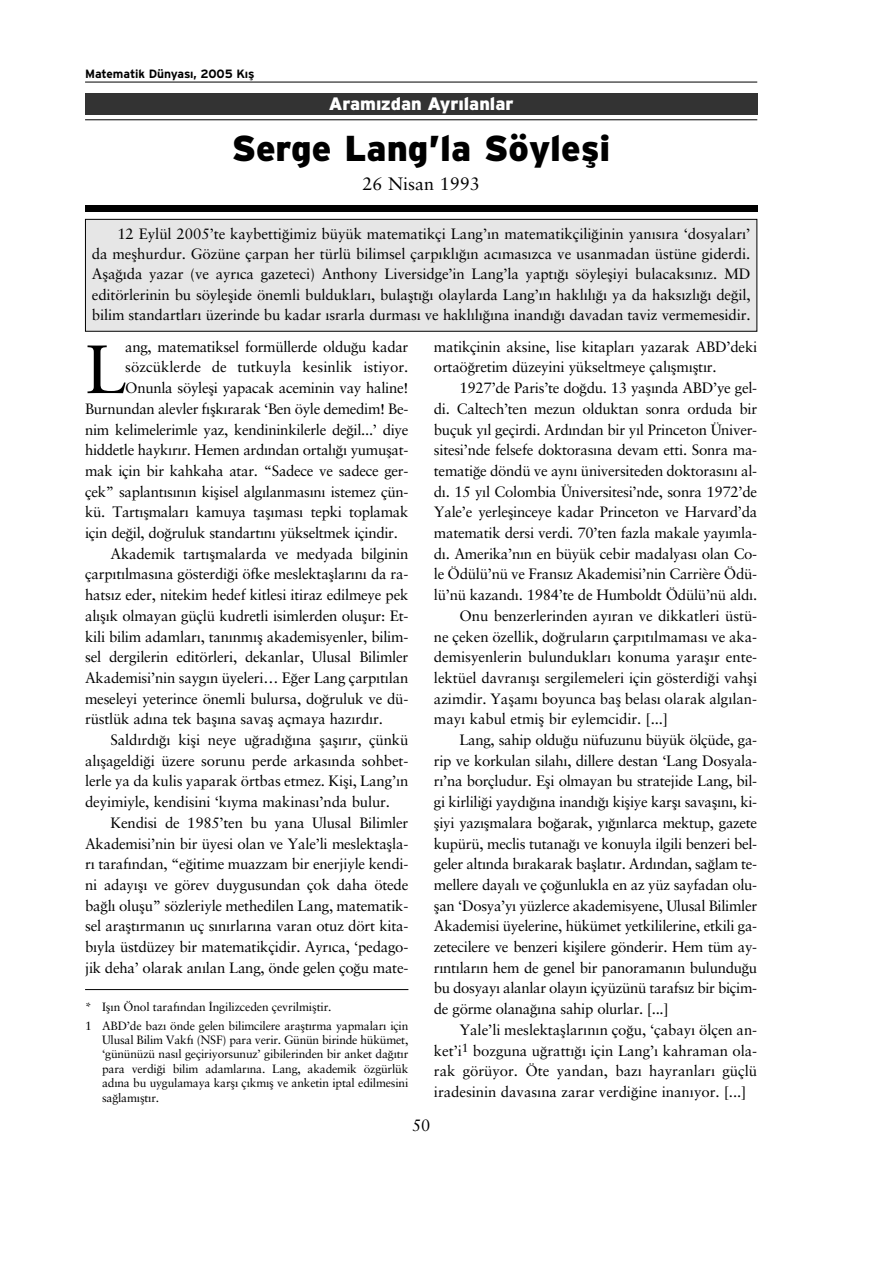
<style>
.page{position:relative;width:893px;height:1263px;background:#fff}
.page>*{position:absolute;margin:0;border:0;box-sizing:border-box;transform-origin:0 0}
.t1{font:68.4px "Sabon Roman";color:#000}
.t2{font:36px "Interstate Black TR";color:#000}
.t3{font:18px "Interstate Black TR";color:#fff}
.t4{font:18px "Sabon Roman";color:#000}
.t5{font:16.5px "Sabon Roman";color:#000}
.t6{font:15px/20.2px "Sabon Roman";letter-spacing:-.015em;color:#000}
.t7{font:12px/14.4px "Sabon Roman";letter-spacing:-.015em;color:#000}
.t8{font:12px "Interstate Bold TR";letter-spacing:-.005em;color:#000}
</style>
<div class="page">
<hr style="left:85px;top:82px;width:672px;height:1px;background:#000">
<hr style="left:85px;top:120px;width:672px;height:1px;background:#000">
<div style="left:85px;top:94px;width:672px;height:21px;background:#333"></div>
<div style="left:85px;top:206px;width:672px;height:6px;background:#000"></div>
<div style="left:86px;top:220px;width:670px;height:111px;background:#e6e6e6"></div>
<div style="left:85px;top:219px;width:672px;height:113px;border:1px solid #000"></div>
<hr style="left:85px;top:989px;width:323px;height:1px;background:#000">
<p class="t8" style="left:85px;top:69px;width:171px">Matematik Dünyas›, 2005 K›fl</p>
<p class="t3" style="left:329px;top:98px;width:186px">Aram›zdan Ayr›lanlar</p>
<h2 class="t2" style="left:232px;top:137px;width:380px">Serge Lang’la Söylefli</h2>
<p class="t4" style="left:362px;top:177px;width:119px">26 Nisan 1993</p>
<p class="t6" style="left:92px;top:225px;width:660px;text-align:justify;text-indent:26px">12 Eylül 2005’te kaybetti¤imiz büyük matematikçi Lang’›n matematikçili¤inin yan›s›ra ‘dosyalar›’ da meflhurdur. Gözüne çarpan her türlü bilimsel çarp›kl›¤›n ac›mas›zca ve usanmadan üstüne giderdi.<br>Afla¤›da yazar (ve ayr›ca gazeteci) Anthony Liversidge’in Lang’la yapt›¤› söylefliyi bulacaks›n›z. MD editörlerinin bu söyleflide önemli bulduklar›, bulaflt›¤› olaylarda Lang’›n hakl›l›¤› ya da haks›zl›¤› de¤il, bilim standartlar› üzerinde bu kadar ›srarla durmas› ve hakl›l›¤›na inand›¤› davadan taviz vermemesidir.</p>
<h1 class="t1" style="left:85px;top:344px;width:43px">L</h1>
<p class="t6" style="left:125px;top:338px;width:284px">ang, matematiksel formüllerde oldu¤u kadar</p>
<p class="t6" style="left:125px;top:359px;width:285px">sözcüklerde de tutkuyla kesinlik istiyor.</p>
<p class="t6" style="left:125px;top:379px;width:285px">Onunla söylefli yapacak aceminin vay haline!</p>
<p class="t6" style="left:85px;top:400px;width:325px">Burnundan alevler f›flk›rarak ‘Ben öyle demedim! Be-</p>
<p class="t6" style="left:85px;top:421px;width:325px">nim kelimelerimle yaz, kendininkilerle de¤il...’ diye</p>
<p class="t6" style="left:85px;top:442px;width:325px">hiddetle hayk›r›r. Hemen ard›ndan ortal›¤› yumuflat-</p>
<p class="t6" style="left:85px;top:462px;width:325px">mak için bir kahkaha atar. “Sadece ve sadece ger-</p>
<p class="t6" style="left:85px;top:483px;width:325px">çek” saplant›s›n›n kiflisel alg›lanmas›n› istemez çün-</p>
<p class="t6" style="left:85px;top:504px;width:325px">kü. Tart›flmalar› kamuya tafl›mas› tepki toplamak</p>
<p class="t6" style="left:85px;top:524px;width:314px">için de¤il, do¤ruluk standart›n› yükseltmek içindir.</p>
<p class="t6" style="left:111px;top:545px;width:299px">Akademik tart›flmalarda ve medyada bilginin</p>
<p class="t6" style="left:85px;top:566px;width:325px">çarp›t›lmas›na gösterdi¤i öfke meslektafllar›n› da ra-</p>
<p class="t6" style="left:85px;top:586px;width:325px">hats›z eder, nitekim hedef kitlesi itiraz edilmeye pek</p>
<p class="t6" style="left:85px;top:607px;width:325px">al›fl›k olmayan güçlü kudretli isimlerden oluflur: Et-</p>
<p class="t6" style="left:85px;top:628px;width:325px">kili bilim adamlar›, tan›nm›fl akademisyenler, bilim-</p>
<p class="t6" style="left:85px;top:649px;width:325px">sel dergilerin editörleri, dekanlar, Ulusal Bilimler</p>
<p class="t6" style="left:85px;top:669px;width:325px">Akademisi’nin sayg›n üyeleri… E¤er Lang çarp›t›lan</p>
<p class="t6" style="left:85px;top:690px;width:325px">meseleyi yeterince önemli bulursa, do¤ruluk ve dü-</p>
<p class="t6" style="left:85px;top:711px;width:299px">rüstlük ad›na tek bafl›na savafl açmaya haz›rd›r.</p>
<p class="t6" style="left:111px;top:731px;width:299px">Sald›rd›¤› kifli neye u¤rad›¤›na flafl›r›r, çünkü</p>
<p class="t6" style="left:85px;top:752px;width:325px">al›flageldi¤i üzere sorunu perde arkas›nda sohbet-</p>
<p class="t6" style="left:85px;top:773px;width:325px">lerle ya da kulis yaparak örtbas etmez. Kifli, Lang’›n</p>
<p class="t6" style="left:85px;top:793px;width:306px">deyimiyle, kendisini ‘k›yma makinas›’nda bulur.</p>
<p class="t6" style="left:111px;top:814px;width:299px">Kendisi de 1985’ten bu yana Ulusal Bilimler</p>
<p class="t6" style="left:85px;top:835px;width:325px">Akademisi’nin bir üyesi olan ve Yale’li meslektaflla-</p>
<p class="t6" style="left:85px;top:856px;width:325px">r› taraf›ndan, “e¤itime muazzam bir enerjiyle kendi-</p>
<p class="t6" style="left:85px;top:876px;width:325px">ni aday›fl› ve görev duygusundan çok daha ötede</p>
<p class="t6" style="left:85px;top:897px;width:325px">ba¤l› oluflu” sözleriyle methedilen Lang, matematik-</p>
<p class="t6" style="left:85px;top:918px;width:325px">sel araflt›rman›n uç s›n›rlar›na varan otuz dört kita-</p>
<p class="t6" style="left:85px;top:938px;width:325px">b›yla üstdüzey bir matematikçidir. Ayr›ca, ‘pedago-</p>
<p class="t6" style="left:85px;top:959px;width:325px">jik deha’ olarak an›lan Lang, önde gelen ço¤u mate-</p>
<p class="t7" style="left:85px;top:999px;width:325px;line-height:18.5px">* Ifl›n Önol taraf›ndan ‹ngilizceden çevrilmifltir.<br>1 ABD’de baz› önde gelen bilimcilere araflt›rma yapmalar› için</p>
<p class="t7" style="left:102px;top:1034px;width:308px;text-align:justify">Ulusal Bilim Vakf› (NSF) para verir. Günün birinde hükümet, ‘gününüzü nas›l geçiriyorsunuz’ gibilerinden bir anket da¤›t›r para verdi¤i bilim adamlar›na. Lang, akademik özgürlük ad›na bu uygulamaya karfl› ç›km›fl ve anketin iptal edilmesini sa¤lam›flt›r.</p>
<p class="t6" style="left:434px;top:338px;width:325px;line-height:20.7px">matikçinin aksine, lise kitaplar› yazarak ABD’deki ortaö¤retim düzeyini yükseltmeye çal›flm›flt›r.</p>
<p class="t6" style="left:459px;top:379px;width:299px">1927’de Paris’te do¤du. 13 yafl›nda ABD’ye gel-</p>
<p class="t6" style="left:434px;top:400px;width:325px">di. Caltech’ten mezun olduktan sonra orduda bir</p>
<p class="t6" style="left:434px;top:421px;width:325px">buçuk y›l geçirdi. Ard›ndan bir y›l Princeton Üniver-</p>
<p class="t6" style="left:434px;top:442px;width:325px">sitesi’nde felsefe doktoras›na devam etti. Sonra ma-</p>
<p class="t6" style="left:434px;top:462px;width:325px">temati¤e döndü ve ayn› üniversiteden doktoras›n› al-</p>
<p class="t6" style="left:434px;top:483px;width:325px">d›. 15 y›l Colombia Üniversitesi’nde, sonra 1972’de</p>
<p class="t6" style="left:434px;top:504px;width:325px">Yale’e yerleflinceye kadar Princeton ve Harvard’da</p>
<p class="t6" style="left:434px;top:524px;width:325px">matematik dersi verdi. 70’ten fazla makale yay›mla-</p>
<p class="t6" style="left:434px;top:545px;width:325px">d›. Amerika’n›n en büyük cebir madalyas› olan Co-</p>
<p class="t6" style="left:434px;top:566px;width:325px">le Ödülü’nü ve Frans›z Akademisi’nin Carrière Ödü-</p>
<p class="t6" style="left:434px;top:586px;width:325px">lü’nü kazand›. 1984’te de Humboldt Ödülü’nü ald›.</p>
<p class="t6" style="left:459px;top:607px;width:299px">Onu benzerlerinden ay›ran ve dikkatleri üstü-</p>
<p class="t6" style="left:434px;top:628px;width:325px">ne çeken özellik, do¤rular›n çarp›t›lmamas› ve aka-</p>
<p class="t6" style="left:434px;top:649px;width:325px">demisyenlerin bulunduklar› konuma yarafl›r ente-</p>
<p class="t6" style="left:434px;top:669px;width:325px">lektüel davran›fl› sergilemeleri için gösterdi¤i vahfli</p>
<p class="t6" style="left:434px;top:690px;width:325px">azimdir. Yaflam› boyunca bafl belas› olarak alg›lan-</p>
<p class="t6" style="left:434px;top:711px;width:235px">may› kabul etmifl bir eylemcidir. [...]</p>
<p class="t6" style="left:459px;top:731px;width:299px">Lang, sahip oldu¤u nüfuzunu büyük ölçüde, ga-</p>
<p class="t6" style="left:434px;top:752px;width:325px">rip ve korkulan silah›, dillere destan ‘Lang Dosyala-</p>
<p class="t6" style="left:434px;top:773px;width:325px">r›’na borçludur. Efli olmayan bu stratejide Lang, bil-</p>
<p class="t6" style="left:434px;top:793px;width:325px">gi kirlili¤i yayd›¤›na inand›¤› kifliye karfl› savafl›n›, ki-</p>
<p class="t6" style="left:434px;top:814px;width:325px">fliyi yaz›flmalara bo¤arak, y›¤›nlarca mektup, gazete</p>
<p class="t6" style="left:434px;top:835px;width:325px">kupürü, meclis tutana¤› ve konuyla ilgili benzeri bel-</p>
<p class="t6" style="left:434px;top:856px;width:325px">geler alt›nda b›rakarak bafllat›r. Ard›ndan, sa¤lam te-</p>
<p class="t6" style="left:434px;top:876px;width:325px">mellere dayal› ve ço¤unlukla en az yüz sayfadan olu-</p>
<p class="t6" style="left:434px;top:897px;width:325px">flan ‘Dosya’y› yüzlerce akademisyene, Ulusal Bilimler</p>
<p class="t6" style="left:434px;top:918px;width:325px">Akademisi üyelerine, hükümet yetkililerine, etkili ga-</p>
<p class="t6" style="left:434px;top:938px;width:325px">zetecilere ve benzeri kiflilere gönderir. Hem tüm ay-</p>
<p class="t6" style="left:434px;top:959px;width:325px">r›nt›lar›n hem de genel bir panoraman›n bulundu¤u</p>
<p class="t6" style="left:434px;top:980px;width:325px">bu dosyay› alanlar olay›n içyüzünü tarafs›z bir biçim-</p>
<p class="t6" style="left:434px;top:1000px;width:236px">de görme olana¤›na sahip olurlar. [...]</p>
<p class="t6" style="left:459px;top:1021px;width:299px">Yale’li meslektafllar›n›n ço¤u, ‘çabay› ölçen an-</p>
<p class="t6" style="left:434px;top:1042px;width:325px">ket’i<sup>1</sup> bozguna u¤ratt›¤› için Lang’› kahraman ola-</p>
<p class="t6" style="left:434px;top:1063px;width:325px">rak görüyor. Öte yandan, baz› hayranlar› güçlü</p>
<p class="t6" style="left:434px;top:1083px;width:314px">iradesinin davas›na zarar verdi¤ine inan›yor. [...]</p>
<p class="t5" style="left:412px;top:1119px;width:20px">50</p>
</div>
